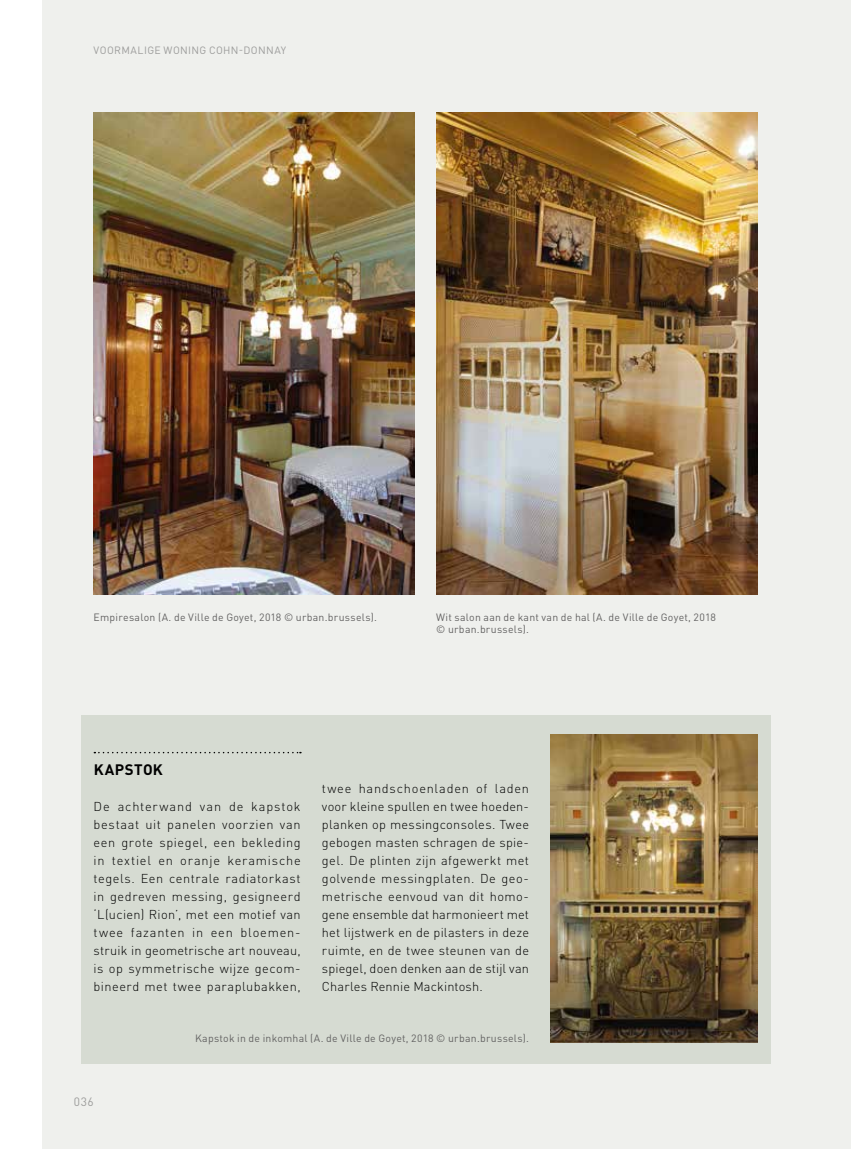
<style>
.page{position:relative;width:851px;height:1149px;background:#fff}
.page>*{position:absolute;margin:0;border:0;box-sizing:border-box;transform-origin:0 0}
.t1{font:700 15px "DINOT";letter-spacing:.03em;color:#000}
.t2{font:300 12.75px/18px "DINOT";letter-spacing:.025em;color:#000;text-align:justify}
.t3{font:12px "DINOT";color:#9d9d9c}
.t4{font:10.5px/12px "DINOT";letter-spacing:.025em;color:#646363}
.t5{font:10.5px "DINOT";letter-spacing:.04em;color:#9d9d9c}
</style>
<div class="page">
<div style="left:43px;top:0;width:807px;height:1148px;background:#eff0ed"></div>
<div style="left:81px;top:714px;width:689px;height:349px;background:#d6dbd2"></div>
<img style="left:550px;top:734px;width:207px;height:308px">
<svg style="left:94px;top:751px;width:207px;height:2px"></svg>
<img style="left:94px;top:112px;width:321px;height:482px">
<img style="left:436px;top:112px;width:321px;height:482px">
<p class="t5" style="left:94px;top:44px;width:194px">Voormalige woning Coh n-Donnay</p>
<p class="t4" style="left:94px;top:610px;width:285px">Empiresalon (A. de Ville de Goyet, 2018 © urban.brussels).</p>
<p class="t4" style="left:436px;top:610px;width:281px">Wit salon aan de kant van de hal (A. de Ville de Goyet, 2018 © urban.brussels).</p>
<p class="t1" style="left:94px;top:759px;width:71px">KAPSTOK</p>
<p class="t2" style="left:94px;top:796px;width:208px">De achterwand van de kapstok bestaat uit panelen voorzien van een grote spiegel, een bekleding in textiel en oranje keramische tegels. Een centrale radiatorkast in gedreven messing, gesigneerd ‘L(ucien) Rion’, met een motief van twee fazanten in een bloemen&shy;struik in geometrische art nouveau, is op symmetrische wijze gecom&shy;bineerd met twee paraplubakken,</p>
<p class="t4" style="left:195px;top:1031px;width:335px">Kapstok in de inkomhal (A. de Ville de Goyet, 2018 © urban.brussels).</p>
<p class="t2" style="left:322px;top:778px;width:208px;text-align:left">twee handschoenladen of laden voor kleine spullen en twee hoeden&shy;planken op messingconsoles. Twee gebogen masten schragen de spie&shy;gel. De plinten zijn afgewerkt met golvende messingplaten. De geo&shy;metrische eenvoud van dit homo&shy;gene ensemble dat harmonieert met het lijstwerk en de pilasters in deze ruimte, en de twee steunen van de spiegel, doen denken aan de stijl van Charles Rennie Mackintosh.</p>
<p class="t3" style="left:74px;top:1094px;width:21px">036</p>
</div>
